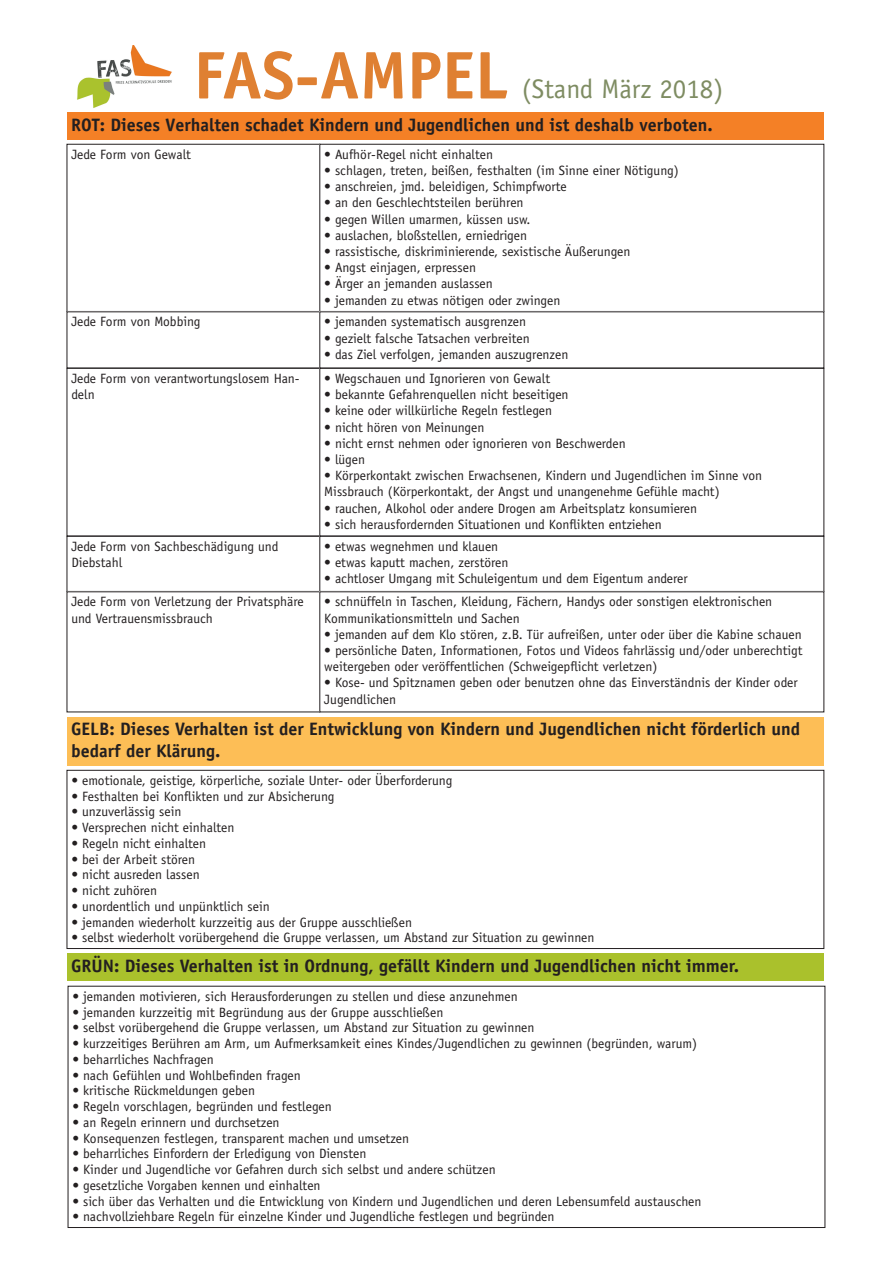
<style>
.page{position:relative;width:893px;height:1263px;background:#fff}
.page>*{position:absolute;margin:0;border:0;box-sizing:border-box;transform-origin:0 0}
.t1{font:700 67.5px "Officina Sans";color:#df8032}
.t2{font:27px "Officina Sans";color:#7e8c62}
.t3{font:700 18px/21.6px "Officina Sans";color:#231f20}
.t4{font:13.5px/16.2px "Officina Sans";color:#231f20}
</style>
<div class="page">
<div style="left:67px;top:113px;width:757px;height:27px;background:#f48026"></div>
<div style="left:67px;top:717px;width:757px;height:49px;background:#fdbe56"></div>
<div style="left:67px;top:954px;width:757px;height:27px;background:#aac12c"></div>
<div style="left:67px;top:144px;width:253px;height:168px;border:1px solid #231f20"></div>
<div style="left:67px;top:368px;width:253px;height:168px;border:1px solid #231f20"></div>
<div style="left:67px;top:536px;width:253px;height:56px;border:1px solid #231f20"></div>
<div style="left:320px;top:144px;width:504px;height:168px;border:1px solid #231f20"></div>
<div style="left:320px;top:368px;width:504px;height:168px;border:1px solid #231f20"></div>
<div style="left:320px;top:536px;width:504px;height:56px;border:1px solid #231f20"></div>
<div style="left:67px;top:770px;width:757px;height:179px;border:1px solid #231f20"></div>
<div style="left:68px;top:986px;width:757px;height:242px;border:1px solid #231f20"></div>
<img style="left:77px;top:46px;width:95px;height:62px">
<h1 class="t1" style="left:193px;top:33px;width:317px">FAS-AMPEL</h1>
<h2 class="t2" style="left:522px;top:74px;width:203px">(Stand März 2018)</h2>
<h3 class="t3" style="left:71px;top:114px;width:643px">ROT: Dieses Verhalten schadet Kindern und Jugendlichen und ist deshalb verboten.</h3>
<p class="t4" style="left:71px;top:146px;width:121px">Jede Form von Gewalt</p>
<p class="t4" style="left:71px;top:314px;width:131px">Jede Form von Mobbing</p>
<p class="t4" style="left:71px;top:370px;width:230px">Jede Form von verantwortungslosem Han&shy;deln</p>
<p class="t4" style="left:71px;top:538px;width:209px">Jede Form von Sachbeschädigung und<br>Diebstahl</p>
<p class="t4" style="left:71px;top:594px;width:234px">Jede Form von Verletzung der Privatsphäre und Vertrauensmissbrauch</p>
<p class="t4" style="left:324px;top:146px;width:170px">• Aufhör-Regel nicht einhalten</p>
<p class="t4" style="left:324px;top:162px;width:356px">• schlagen, treten, beißen, festhalten (im Sinne einer Nötigung)</p>
<p class="t4" style="left:324px;top:179px;width:244px">• anschreien, jmd. beleidigen, Schimpfworte</p>
<p class="t4" style="left:324px;top:195px;width:201px">• an den Geschlechtsteilen berühren</p>
<p class="t4" style="left:324px;top:211px;width:208px">• gegen Willen umarmen, küssen usw.</p>
<p class="t4" style="left:324px;top:227px;width:204px">• auslachen, bloßstellen, erniedrigen</p>
<p class="t4" style="left:324px;top:243px;width:308px">• rassistische, diskriminierende, sexistische Äußerungen</p>
<p class="t4" style="left:324px;top:260px;width:153px">• Angst einjagen, erpressen</p>
<p class="t4" style="left:324px;top:276px;width:170px">• Ärger an jemanden auslassen</p>
<p class="t4" style="left:324px;top:292px;width:238px">• jemanden zu etwas nötigen oder zwingen</p>
<p class="t4" style="left:324px;top:314px;width:203px">• jemanden systematisch ausgrenzen</p>
<p class="t4" style="left:324px;top:330px;width:207px">• gezielt falsche Tatsachen verbreiten</p>
<p class="t4" style="left:324px;top:346px;width:246px">• das Ziel verfolgen, jemanden auszugrenzen</p>
<p class="t4" style="left:324px;top:370px;width:227px">• Wegschauen und Ignorieren von Gewalt</p>
<p class="t4" style="left:324px;top:386px;width:246px">• bekannte Gefahrenquellen nicht beseitigen</p>
<p class="t4" style="left:324px;top:403px;width:229px">• keine oder willkürliche Regeln festlegen</p>
<p class="t4" style="left:324px;top:419px;width:162px">• nicht hören von Meinungen</p>
<p class="t4" style="left:324px;top:435px;width:303px">• nicht ernst nehmen oder ignorieren von Beschwerden</p>
<p class="t4" style="left:324px;top:451px;width:42px">• lügen</p>
<p class="t4" style="left:324px;top:467px;width:439px">• Körperkontakt zwischen Erwachsenen, Kindern und Jugendlichen im Sinne von<br>Missbrauch (Körperkontakt, der Angst und unangenehme Gefühle macht)</p>
<p class="t4" style="left:324px;top:500px;width:374px">• rauchen, Alkohol oder andere Drogen am Arbeitsplatz konsumieren</p>
<p class="t4" style="left:324px;top:516px;width:339px">• sich herausfordernden Situationen und Konflikten entziehen</p>
<p class="t4" style="left:324px;top:538px;width:176px">• etwas wegnehmen und klauen</p>
<p class="t4" style="left:324px;top:554px;width:186px">• etwas kaputt machen, zerstören</p>
<p class="t4" style="left:324px;top:571px;width:365px">• achtloser Umgang mit Schuleigentum und dem Eigentum anderer</p>
<p class="t4" style="left:324px;top:594px;width:449px">• schnüffeln in Taschen, Kleidung, Fächern, Handys oder sonstigen elektronischen<br>Kommunikationsmitteln und Sachen</p>
<p class="t4" style="left:324px;top:626px;width:479px">• jemanden auf dem Klo stören, z.B. Tür aufreißen, unter oder über die Kabine schauen</p>
<p class="t4" style="left:324px;top:642px;width:480px">• persönliche Daten, Informationen, Fotos und Videos fahrlässig und/oder unberechtigt weitergeben oder veröffentlichen (Schweigepflicht verletzen)</p>
<p class="t4" style="left:324px;top:675px;width:475px">• Kose- und Spitznamen geben oder benutzen ohne das Einverständnis der Kinder oder<br>Jugendlichen</p>
<h3 class="t3" style="left:71px;top:718px;width:730px">GELB: Dieses Verhalten ist der Entwicklung von Kindern und Jugendlichen nicht förderlich und bedarf der Klärung.</h3>
<p class="t4" style="left:71px;top:772px;width:382px">• emotionale, geistige, körperliche, soziale Unter- oder Überforderung</p>
<p class="t4" style="left:71px;top:788px;width:265px">• Festhalten bei Konflikten und zur Absicherung</p>
<p class="t4" style="left:71px;top:804px;width:112px">• unzuverlässig sein</p>
<p class="t4" style="left:71px;top:819px;width:165px">• Versprechen nicht einhalten</p>
<p class="t4" style="left:71px;top:835px;width:136px">• Regeln nicht einhalten</p>
<p class="t4" style="left:71px;top:851px;width:125px">• bei der Arbeit stören</p>
<p class="t4" style="left:71px;top:867px;width:130px">• nicht ausreden lassen</p>
<p class="t4" style="left:71px;top:882px;width:87px">• nicht zuhören</p>
<p class="t4" style="left:71px;top:898px;width:200px">• unordentlich und unpünktlich sein</p>
<p class="t4" style="left:71px;top:914px;width:342px">• jemanden wiederholt kurzzeitig aus der Gruppe ausschließen</p>
<p class="t4" style="left:71px;top:930px;width:524px">• selbst wiederholt vorübergehend die Gruppe verlassen, um Abstand zur Situation zu gewinnen</p>
<h3 class="t3" style="left:71px;top:955px;width:669px">GRÜN: Dieses Verhalten ist in Ordnung, gefällt Kindern und Jugendlichen nicht immer.</h3>
<p class="t4" style="left:72px;top:988px;width:447px">• jemanden motivieren, sich Herausforderungen zu stellen und diese anzunehmen</p>
<p class="t4" style="left:72px;top:1004px;width:372px">• jemanden kurzzeitig mit Begründung aus der Gruppe ausschließen</p>
<p class="t4" style="left:72px;top:1020px;width:463px">• selbst vorübergehend die Gruppe verlassen, um Abstand zur Situation zu gewinnen</p>
<p class="t4" style="left:72px;top:1035px;width:626px">• kurzzeitiges Berühren am Arm, um Aufmerksamkeit eines Kindes/Jugendlichen zu gewinnen (begründen, warum)</p>
<p class="t4" style="left:72px;top:1051px;width:143px">• beharrliches Nachfragen</p>
<p class="t4" style="left:72px;top:1067px;width:230px">• nach Gefühlen und Wohlbefinden fragen</p>
<p class="t4" style="left:72px;top:1083px;width:184px">• kritische Rückmeldungen geben</p>
<p class="t4" style="left:72px;top:1098px;width:261px">• Regeln vorschlagen, begründen und festlegen</p>
<p class="t4" style="left:72px;top:1114px;width:209px">• an Regeln erinnern und durchsetzen</p>
<p class="t4" style="left:72px;top:1130px;width:338px">• Konsequenzen festlegen, transparent machen und umsetzen</p>
<p class="t4" style="left:72px;top:1146px;width:295px">• beharrliches Einfordern der Erledigung von Diensten</p>
<p class="t4" style="left:72px;top:1161px;width:425px">• Kinder und Jugendliche vor Gefahren durch sich selbst und andere schützen</p>
<p class="t4" style="left:72px;top:1177px;width:250px">• gesetzliche Vorgaben kennen und einhalten</p>
<p class="t4" style="left:72px;top:1193px;width:631px">• sich über das Verhalten und die Entwicklung von Kindern und Jugendlichen und deren Lebensumfeld austauschen</p>
<p class="t4" style="left:72px;top:1209px;width:483px">• nachvollziehbare Regeln für einzelne Kinder und Jugendliche festlegen und begründen</p>
</div>
